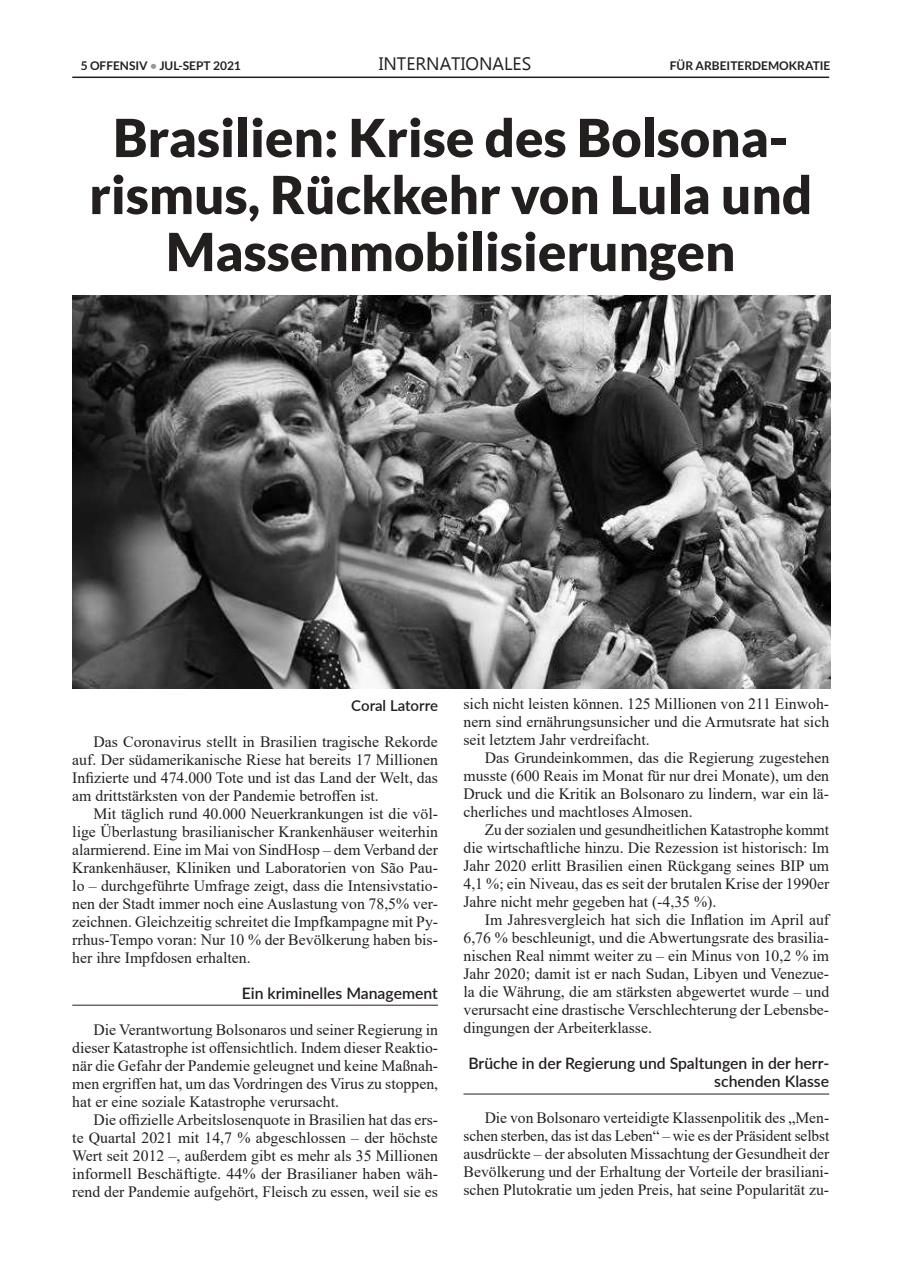
<style>
.page{position:relative;width:910px;height:1280px;background:#fff}
.page>*{position:absolute;margin:0;border:0;box-sizing:border-box;transform-origin:0 0}
.t1{font:900 52.5px/57px "Lato";color:#241f1f;text-align:center}
.t2{font:18px "Microsoft New Tai Lue";color:#241f1f}
.t3{font:15.75px/18px "Times New Roman";color:#241f1f;text-align:justify}
.t4{font:600 15.75px/18px "Lato";color:#241f1f;text-align:right}
.t5{font:600 15px "Lato";color:#241f1f}
.t6{font:700 12px "Lato";color:#241f1f}
.s1{color:#969698}
</style>
<div class="page">
<hr style="left:72px;top:77px;width:757px;height:1px;background:#241f1f">
<hr style="left:72px;top:1005px;width:366px;height:1px;background:#241f1f">
<hr style="left:463px;top:1094px;width:366px;height:1px;background:#241f1f">
<img style="left:72px;top:296px;width:758px;height:393px">
<p class="t6" style="left:81px;top:59px;width:162px">5 OFFENSIV <span class="s1">•</span> JUL-SEPT 2021</p>
<p class="t2" style="left:379px;top:54px;width:154px">INTERNATIONALES</p>
<p class="t6" style="left:670px;top:59px;width:162px">FÜR ARBEITERDEMOKRATIE</p>
<h1 class="t1" style="left:89px;top:108px;width:725px">Brasilien: Krise des Bolsona&shy;rismus, Rückkehr von Lula und<br>Massenmobilisierungen</h1>
<p class="t5" style="left:351px;top:694px;width:88px">Coral Latorre</p>
<p class="t3" style="left:72px;top:732px;width:367px;text-indent:21px">Das Coronavirus stellt in Brasilien tragische Rekorde auf. Der südamerikanische Riese hat bereits 17 Millionen Infizierte und 474.000 Tote und ist das Land der Welt, das am drittstärksten von der Pandemie betroffen ist.</p>
<p class="t3" style="left:72px;top:804px;width:367px;text-indent:21px">Mit täglich rund 40.000 Neuerkrankungen ist die völ&shy;lige Überlastung brasilianischer Krankenhäuser weiterhin alarmierend. Eine im Mai von SindHosp – dem Verband der Krankenhäuser, Kliniken und Laboratorien von São Pau&shy;lo – durchgeführte Umfrage zeigt, dass die Intensivstatio&shy;nen der Stadt immer noch eine Auslastung von 78,5% ver&shy;zeichnen. Gleichzeitig schreitet die Impfkampagne mit Py&shy;rrhus-Tempo voran: Nur 10 % der Bevölkerung haben bis&shy;her ihre Impfdosen erhalten.</p>
<p class="t4" style="left:242px;top:983px;width:198px">Ein kriminelles Management</p>
<p class="t3" style="left:72px;top:1020px;width:367px;text-indent:21px">Die Verantwortung Bolsonaros und seiner Regierung in dieser Katastrophe ist offensichtlich. Indem dieser Reaktio&shy;när die Gefahr der Pandemie geleugnet und keine Maßnah&shy;men ergriffen hat, um das Vordringen des Virus zu stoppen, hat er eine soziale Katastrophe verursacht.</p>
<p class="t3" style="left:72px;top:1110px;width:367px;text-indent:21px">Die offizielle Arbeitslosenquote in Brasilien hat das ers&shy;te Quartal 2021 mit 14,7 % abgeschlossen – der höchste Wert seit 2012 –, außerdem gibt es mehr als 35 Millionen informell Beschäftigte. 44% der Brasilianer haben wäh&shy;rend der Pandemie aufgehört, Fleisch zu essen, weil sie es</p>
<p class="t3" style="left:463px;top:695px;width:367px">sich nicht leisten können. 125 Millionen von 211 Einwoh&shy;nern sind ernährungsunsicher und die Armutsrate hat sich seit letztem Jahr verdreifacht.</p>
<p class="t3" style="left:463px;top:749px;width:367px;text-indent:21px">Das Grundeinkommen, das die Regierung zugestehen musste (600 Reais im Monat für nur drei Monate), um den Druck und die Kritik an Bolsonaro zu lindern, war ein lä&shy;cherliches und machtloses Almosen.</p>
<p class="t3" style="left:463px;top:821px;width:367px;text-indent:21px">Zu der sozialen und gesundheitlichen Katastrophe kommt die wirtschaftliche hinzu. Die Rezession ist historisch: Im Jahr 2020 erlitt Brasilien einen Rückgang seines BIP um 4,1 %; ein Niveau, das es seit der brutalen Krise der 1990er Jahre nicht mehr gegeben hat (-4,35 %).</p>
<p class="t3" style="left:463px;top:911px;width:367px;text-indent:21px">Im Jahresvergleich hat sich die Inflation im April auf 6,76 % beschleunigt, und die Abwertungsrate des brasilia&shy;nischen Real nimmt weiter zu – ein Minus von 10,2 % im Jahr 2020; damit ist er nach Sudan, Libyen und Venezue&shy;la die Währung, die am stärksten abgewertet wurde – und verursacht eine drastische Verschlechterung der Lebensbe&shy;dingungen der Arbeiterklasse.</p>
<p class="t4" style="left:468px;top:1054px;width:362px">Brüche in der Regierung und Spaltungen in der herr&shy;schenden Klasse</p>
<p class="t3" style="left:463px;top:1109px;width:367px;text-indent:21px">Die von Bolsonaro verteidigte Klassenpolitik des „Men&shy;schen sterben, das ist das Leben“ – wie es der Präsident selbst ausdrückte – der absoluten Missachtung der Gesundheit der Bevölkerung und der Erhaltung der Vorteile der brasiliani&shy;schen Plutokratie um jeden Preis, hat seine Popularität zu-</p>
</div>
